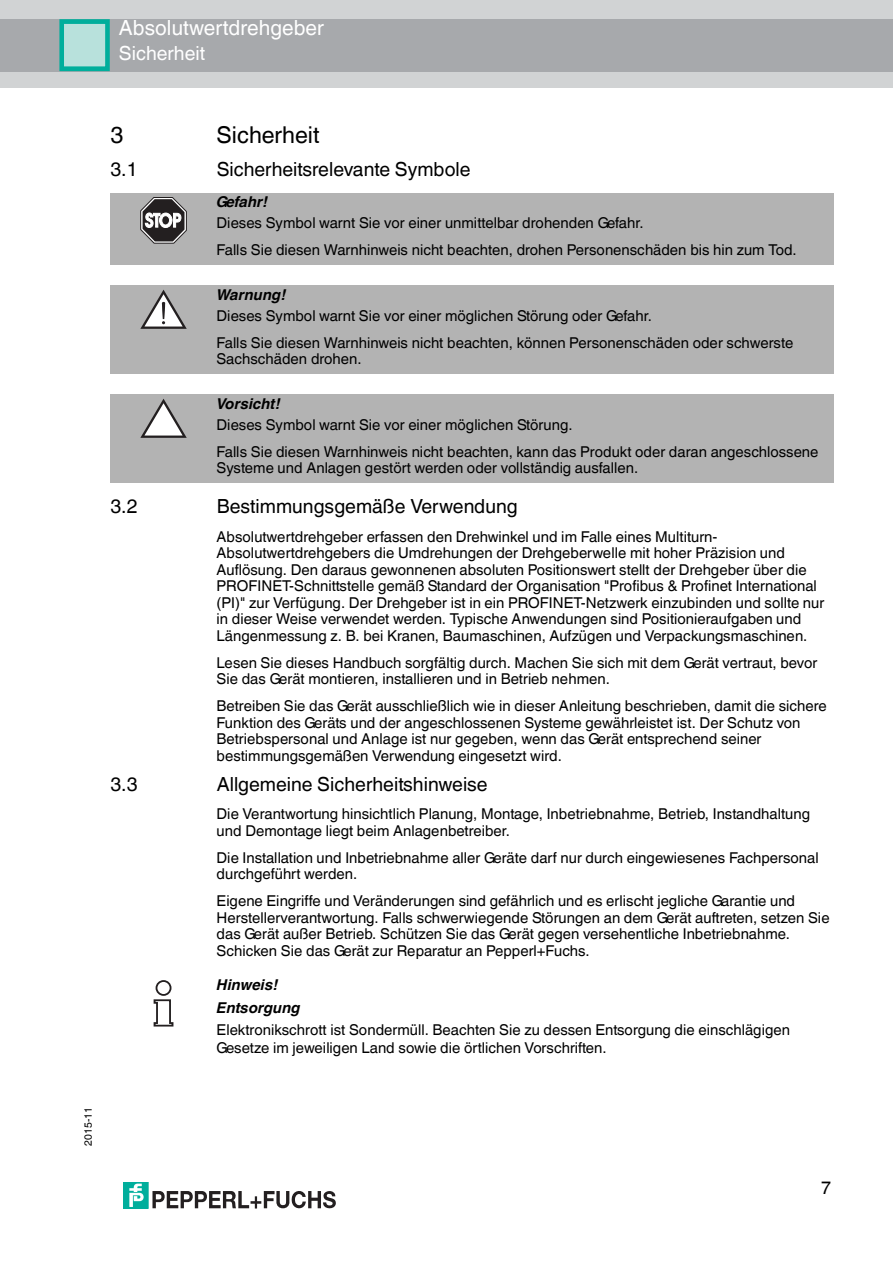
<style>
.page{position:relative;width:893px;height:1263px;background:#fff}
.page>*{position:absolute;margin:0;border:0;box-sizing:border-box;transform-origin:0 0}
.t1{font:23.25px "Helvetica World";color:#000}
.t2{font:20.85px "Helvetica World";letter-spacing:.005em;color:#fff}
.t3{font:19.5px "Helvetica World";color:#000}
.t4{font:19.5px "Helvetica World";letter-spacing:.005em;color:#fff}
.t5{font:18px "Helvetica World";color:#000}
.t6{font:15px/16.5px "Helvetica World";color:#000}
.t7{font:italic 700 15px/22.5px "Helvetica World";color:#000}
.t8{font:10.5px "Helvetica World";letter-spacing:.005em;color:#000}
</style>
<div class="page">
<div style="left:0;top:0;width:892px;height:87px;background:#d1d3d4"></div>
<div style="left:0;top:19px;width:892px;height:52px;background:#a7a9ac"></div>
<div style="left:60px;top:21px;width:47px;height:49px;background:#b8e1dc"></div>
<div style="left:59px;top:19px;width:51px;height:52px;border:5px solid #00ae9c"></div>
<div style="left:123px;top:1182px;width:25px;height:26px;background:#00ae9c"></div>
<svg style="left:129px;top:1184px;width:15px;height:23px"></svg>
<svg style="left:152px;top:1191px;width:184px;height:18px"></svg>
<div style="left:110px;top:193px;width:107px;height:71px;background:#b3b3b3"></div>
<div style="left:217px;top:193px;width:616px;height:71px;background:#b3b3b3"></div>
<div style="left:110px;top:285px;width:107px;height:89px;background:#b3b3b3"></div>
<div style="left:217px;top:285px;width:616px;height:89px;background:#b3b3b3"></div>
<div style="left:110px;top:394px;width:107px;height:88px;background:#b3b3b3"></div>
<div style="left:217px;top:394px;width:616px;height:88px;background:#b3b3b3"></div>
<svg style="left:140px;top:197px;width:47px;height:47px"></svg>
<svg style="left:140px;top:290px;width:47px;height:39px"></svg>
<svg style="left:140px;top:399px;width:47px;height:39px"></svg>
<div style="left:155px;top:980px;width:16px;height:16px;border:2px solid #231f20;border-radius:50%"></div>
<svg style="left:154px;top:999px;width:19px;height:28px"></svg>
<h2 class="t2" style="left:119px;top:11px;width:207px">Absolutwertdrehgeber</h2>
<h3 class="t4" style="left:119px;top:37px;width:88px">Sicherheit</h3>
<h1 class="t1" style="left:110px;top:116px;width:14px">3</h1>
<h1 class="t1" style="left:217px;top:116px;width:104px">Sicherheit</h1>
<h3 class="t3" style="left:110px;top:153px;width:29px">3.1</h3>
<h3 class="t3" style="left:217px;top:153px;width:255px">Sicherheitsrelevante Symbole</h3>
<p class="t7" style="left:217px;top:189px;width:53px">Gefahr!</p>
<p class="t6" style="left:217px;top:208px;width:581px;line-height:27px">Dieses Symbol warnt Sie vor einer unmittelbar drohenden Gefahr.<br>Falls Sie diesen Warnhinweis nicht beachten, drohen Personenschäden bis hin zum Tod.</p>
<p class="t7" style="left:217px;top:282px;width:71px">Warnung!</p>
<p class="t6" style="left:217px;top:300px;width:578px;line-height:27px">Dieses Symbol warnt Sie vor einer möglichen Störung oder Gefahr.<br>Falls Sie diesen Warnhinweis nicht beachten, können Personenschäden oder schwerste</p>
<p class="t6" style="left:217px;top:349px;width:146px">Sachschäden drohen.</p>
<p class="t7" style="left:217px;top:391px;width:65px">Vorsicht!</p>
<p class="t6" style="left:217px;top:409px;width:603px;line-height:27px">Dieses Symbol warnt Sie vor einer möglichen Störung.<br>Falls Sie diesen Warnhinweis nicht beachten, kann das Produkt oder daran angeschlossene</p>
<p class="t6" style="left:217px;top:458px;width:423px">Systeme und Anlagen gestört werden oder vollständig ausfallen.</p>
<h3 class="t3" style="left:110px;top:491px;width:29px">3.2</h3>
<h3 class="t3" style="left:217px;top:491px;width:302px">Bestimmungsgemäße Verwendung</h3>
<p class="t6" style="left:217px;top:527px;width:609px">Absolutwertdrehgeber erfassen den Drehwinkel und im Falle eines Multiturn-Absolutwertdrehgebers die Umdrehungen der Drehgeberwelle mit hoher Präzision und Auflösung. Den daraus gewonnenen absoluten Positionswert stellt der Drehgeber über die PROFINET-Schnittstelle gemäß Standard der Organisation "Profibus &amp; Profinet International (PI)" zur Verfügung. Der Drehgeber ist in ein PROFINET-Netzwerk einzubinden und sollte nur in dieser Weise verwendet werden. Typische Anwendungen sind Positionieraufgaben und Längenmessung z. B. bei Kranen, Baumaschinen, Aufzügen und Verpackungsmaschinen.</p>
<p class="t6" style="left:217px;top:653px;width:602px">Lesen Sie dieses Handbuch sorgfältig durch. Machen Sie sich mit dem Gerät vertraut, bevor<br>Sie das Gerät montieren, installieren und in Betrieb nehmen.</p>
<p class="t6" style="left:217px;top:696px;width:611px">Betreiben Sie das Gerät ausschließlich wie in dieser Anleitung beschrieben, damit die sichere Funktion des Geräts und der angeschlossenen Systeme gewährleistet ist. Der Schutz von Betriebspersonal und Anlage ist nur gegeben, wenn das Gerät entsprechend seiner bestimmungsgemäßen Verwendung eingesetzt wird.</p>
<h3 class="t3" style="left:110px;top:768px;width:29px">3.3</h3>
<h3 class="t3" style="left:217px;top:768px;width:272px">Allgemeine Sicherheitshinweise</h3>
<p class="t6" style="left:217px;top:804px;width:595px">Die Verantwortung hinsichtlich Planung, Montage, Inbetriebnahme, Betrieb, Instandhaltung und Demontage liegt beim Anlagenbetreiber.</p>
<p class="t6" style="left:217px;top:848px;width:603px">Die Installation und Inbetriebnahme aller Geräte darf nur durch eingewiesenes Fachpersonal durchgeführt werden.</p>
<p class="t6" style="left:217px;top:891px;width:614px">Eigene Eingriffe und Veränderungen sind gefährlich und es erlischt jegliche Garantie und Herstellerverantwortung. Falls schwerwiegende Störungen an dem Gerät auftreten, setzen Sie das Gerät außer Betrieb. Schützen Sie das Gerät gegen versehentliche Inbetriebnahme.<br>Schicken Sie das Gerät zur Reparatur an Pepperl+Fuchs.</p>
<p class="t7" style="left:217px;top:972px;width:85px">Hinweis!<br>Entsorgung</p>
<p class="t6" style="left:217px;top:1019px;width:575px;line-height:18px">Elektronikschrott ist Sondermüll. Beachten Sie zu dessen Entsorgung die einschlägigen<br>Gesetze im jeweiligen Land sowie die örtlichen Vorschriften.</p>
<p class="t8" style="left:80px;top:1146px;width:40px;rotate:-90deg">2015-11</p>
<p class="t5" style="left:821px;top:1173px;width:12px">7</p>
</div>
